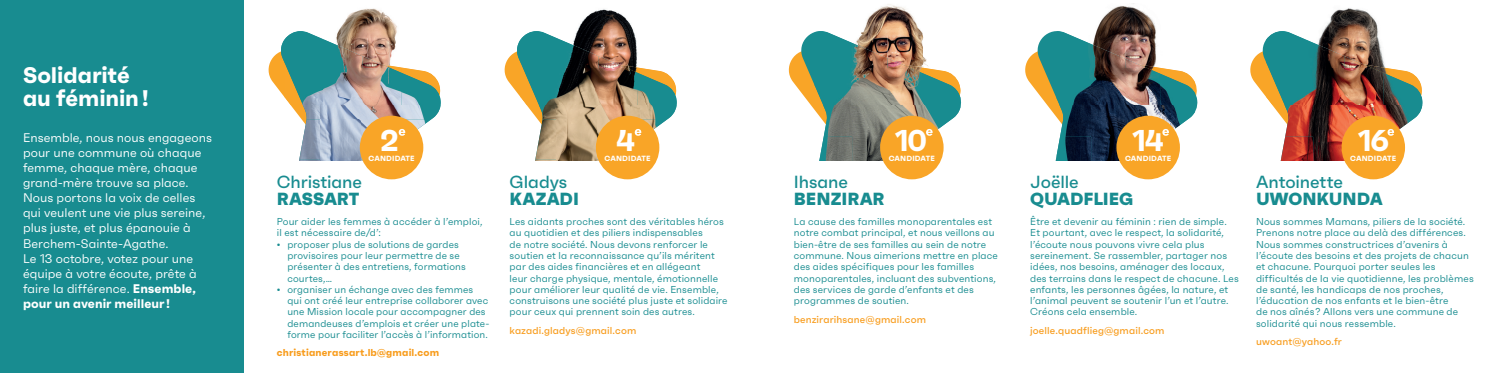
<style>
.page{position:relative;width:1489px;height:373px;background:#fff}
.page>*{position:absolute;margin:0;border:0;box-sizing:border-box;transform-origin:0 0}
.t1{font:700 30px "Faktum";color:#fff}
.t2{font:700 22.5px/22.5px "Faktum";letter-spacing:-.005em;color:#fff}
.t3{font:800 17.5px "Faktum";letter-spacing:-.005em;color:#188c90}
.t4{font:500 17.5px "Faktum";letter-spacing:-.005em;color:#188c90}
.t5{font:12.5px/15px "Faktum";letter-spacing:.005em;color:#fff}
.t6{font:10px/11.2px "Faktum";letter-spacing:.01em;color:#188c90}
.t7{font:500 10px "Faktum";letter-spacing:.01em;color:#f89c1c}
.t8{font:700 10px "Faktum";letter-spacing:.015em;color:#f89c1c}
.t9{font:700 7.5px "Faktum";letter-spacing:.015em;color:#fff}
.s1{font-weight:700}
</style>
<div class="page">
<svg style="left:268px;top:54px;width:8px;height:32px"></svg>
<svg style="left:276px;top:51px;width:165px;height:110px"></svg>
<img style="left:281px;top:40px;width:3px;height:22px">
<img style="left:303px;top:105px;width:137px;height:14px">
<img style="left:299px;top:119px;width:76px;height:40px">
<img style="left:408px;top:119px;width:23px;height:22px">
<img style="left:296px;top:159px;width:65px;height:2px">
<img style="left:336px;top:8px;width:61px;height:30px">
<img style="left:336px;top:38px;width:31px;height:18px">
<img style="left:367px;top:38px;width:41px;height:29px">
<img style="left:408px;top:51px;width:33px;height:20px">
<img style="left:284px;top:68px;width:3px;height:37px">
<img style="left:390px;top:64px;width:11px;height:4px">
<img style="left:401px;top:67px;width:39px;height:6px">
<img style="left:284px;top:31px;width:39px;height:37px">
<img style="left:323px;top:39px;width:39px;height:29px">
<img style="left:362px;top:56px;width:28px;height:12px">
<img style="left:287px;top:68px;width:115px;height:37px">
<img style="left:401px;top:73px;width:40px;height:32px">
<svg style="left:504px;top:55px;width:7px;height:30px"></svg>
<svg style="left:511px;top:51px;width:166px;height:110px"></svg>
<img style="left:517px;top:40px;width:3px;height:22px">
<img style="left:539px;top:105px;width:134px;height:14px">
<img style="left:535px;top:119px;width:76px;height:40px">
<img style="left:644px;top:119px;width:23px;height:22px">
<img style="left:532px;top:159px;width:64px;height:2px">
<img style="left:575px;top:9px;width:60px;height:28px">
<img style="left:574px;top:37px;width:29px;height:19px">
<img style="left:603px;top:37px;width:41px;height:30px">
<img style="left:644px;top:51px;width:33px;height:20px">
<img style="left:676px;top:71px;width:1px;height:34px">
<img style="left:520px;top:68px;width:3px;height:37px">
<img style="left:626px;top:64px;width:11px;height:4px">
<img style="left:637px;top:67px;width:39px;height:6px">
<img style="left:520px;top:31px;width:39px;height:37px">
<img style="left:559px;top:39px;width:39px;height:29px">
<img style="left:598px;top:56px;width:28px;height:12px">
<img style="left:523px;top:68px;width:114px;height:37px">
<img style="left:637px;top:73px;width:39px;height:32px">
<svg style="left:788px;top:54px;width:8px;height:32px"></svg>
<svg style="left:796px;top:32px;width:165px;height:129px"></svg>
<img style="left:823px;top:105px;width:137px;height:31px">
<img style="left:818px;top:136px;width:65px;height:25px">
<img style="left:851px;top:4px;width:109px;height:31px">
<img style="left:851px;top:35px;width:36px;height:7px">
<img style="left:887px;top:35px;width:73px;height:31px">
<img style="left:923px;top:66px;width:37px;height:2px">
<img style="left:910px;top:64px;width:13px;height:4px">
<img style="left:923px;top:68px;width:37px;height:6px">
<img style="left:814px;top:31px;width:37px;height:74px">
<img style="left:851px;top:42px;width:36px;height:63px">
<img style="left:887px;top:58px;width:23px;height:10px">
<img style="left:887px;top:68px;width:36px;height:37px">
<img style="left:923px;top:74px;width:37px;height:31px">
<svg style="left:1025px;top:55px;width:7px;height:30px"></svg>
<svg style="left:1032px;top:31px;width:165px;height:130px"></svg>
<img style="left:1059px;top:105px;width:135px;height:31px">
<img style="left:1056px;top:136px;width:63px;height:25px">
<img style="left:1091px;top:6px;width:103px;height:37px">
<img style="left:1091px;top:43px;width:69px;height:62px">
<img style="left:1160px;top:43px;width:34px;height:25px">
<img style="left:1138px;top:64px;width:22px;height:10px">
<img style="left:1160px;top:68px;width:34px;height:5px">
<img style="left:1056px;top:31px;width:35px;height:74px">
<img style="left:1125px;top:59px;width:22px;height:9px">
<img style="left:1160px;top:73px;width:34px;height:32px">
<svg style="left:1250px;top:55px;width:7px;height:30px"></svg>
<svg style="left:1257px;top:40px;width:165px;height:121px"></svg>
<img style="left:1284px;top:105px;width:134px;height:31px">
<img style="left:1279px;top:136px;width:65px;height:25px">
<img style="left:1320px;top:8px;width:59px;height:30px">
<img style="left:1319px;top:38px;width:29px;height:18px">
<img style="left:1348px;top:38px;width:42px;height:26px">
<img style="left:1390px;top:40px;width:32px;height:29px">
<img style="left:1372px;top:64px;width:20px;height:9px">
<img style="left:1392px;top:69px;width:30px;height:4px">
<img style="left:1266px;top:68px;width:2px;height:37px">
<img style="left:1266px;top:31px;width:39px;height:37px">
<img style="left:1305px;top:39px;width:39px;height:29px">
<img style="left:1344px;top:56px;width:28px;height:12px">
<img style="left:1268px;top:68px;width:115px;height:37px">
<img style="left:1383px;top:73px;width:39px;height:32px">
<div style="left:0;top:0;width:243px;height:372px;background:#188c90"></div>
<div style="left:360px;top:115px;width:63px;height:64px;background:#f9a527;border-radius:50%"></div>
<svg style="left:398px;top:129px;width:7px;height:6px"></svg>
<div style="left:596px;top:115px;width:63px;height:64px;background:#f9a527;border-radius:50%"></div>
<svg style="left:634px;top:129px;width:7px;height:6px"></svg>
<div style="left:880px;top:115px;width:63px;height:64px;background:#f9a527;border-radius:50%"></div>
<svg style="left:926px;top:129px;width:6px;height:7px"></svg>
<div style="left:1116px;top:115px;width:63px;height:64px;background:#f9a527;border-radius:50%"></div>
<svg style="left:1162px;top:129px;width:6px;height:7px"></svg>
<div style="left:1341px;top:115px;width:63px;height:64px;background:#f9a527;border-radius:50%"></div>
<svg style="left:1387px;top:129px;width:6px;height:7px"></svg>
<h2 class="t2" style="left:23px;top:64px;width:127px">Solidarité au féminin !</h2>
<p class="t5" style="left:23px;top:130px;width:190px">Ensemble, nous nous engageons pour une commune où chaque femme, chaque mère, chaque grand-mère trouve sa place.<br>Nous portons la voix de celles qui veulent une vie plus sereine, plus juste, et plus épanouie à<br>Berchem-Sainte-Agathe.<br>Le 13 octobre, votez pour une équipe à votre écoute, prête à faire la différence. <span class="s1">Ensemble, pour un avenir meilleur !</span></p>
<h1 class="t1" style="left:380px;top:121px;width:20px">2</h1>
<p class="t9" style="left:368px;top:153px;width:48px">CANDIDATE</p>
<h3 class="t4" style="left:277px;top:171px;width:87px">Christiane</h3>
<h3 class="t3" style="left:277px;top:188px;width:84px">RASSART</h3>
<p class="t6" style="left:277px;top:215px;width:207px">Pour aider les femmes à accéder à l’emploi, il est nécessaire de/d’:</p>
<p class="t6" style="left:287px;top:238px;width:180px;text-indent:-11px">• proposer plus de solutions de gardes provisoires pour leur permettre de se présenter à des entretiens, formations courtes,…</p>
<p class="t6" style="left:287px;top:283px;width:203px;text-indent:-11px">• organiser un échange avec des femmes qui ont créé leur entreprise collaborer avec une Mission locale pour accompagner des demandeuses d’emplois et créer une plate&shy;forme pour faciliter l’accès à l’information.</p>
<p class="t8" style="left:277px;top:346px;width:164px">christianerassart.lb@gmail.com</p>
<h3 class="t4" style="left:509px;top:171px;width:59px">Gladys</h3>
<h3 class="t3" style="left:509px;top:188px;width:71px">KAZADI</h3>
<h1 class="t1" style="left:616px;top:121px;width:20px">4</h1>
<p class="t9" style="left:604px;top:153px;width:48px">CANDIDATE</p>
<p class="t6" style="left:509px;top:215px;width:219px">Les aidants proches sont des véritables héros au quotidien et des piliers indispensables<br>de notre société. Nous devons renforcer le soutien et la reconnaissance qu’ils méritent par des aides financières et en allégeant<br>leur charge physique, mentale, émotionnelle pour améliorer leur qualité de vie. Ensemble, construisons une société plus juste et solidaire pour ceux qui prennent soin des autres.</p>
<p class="t7" style="left:509px;top:323px;width:128px">kazadi.gladys@gmail.com</p>
<h1 class="t1" style="left:894px;top:121px;width:34px">10</h1>
<p class="t9" style="left:888px;top:153px;width:48px">CANDIDATE</p>
<h1 class="t1" style="left:1131px;top:121px;width:33px">14</h1>
<p class="t9" style="left:1125px;top:153px;width:48px">CANDIDATE</p>
<h1 class="t1" style="left:1357px;top:121px;width:33px">16</h1>
<p class="t9" style="left:1350px;top:153px;width:48px">CANDIDATE</p>
<h3 class="t4" style="left:793px;top:171px;width:56px">Ihsane</h3>
<h3 class="t3" style="left:793px;top:188px;width:92px">BENZIRAR</h3>
<h3 class="t4" style="left:1030px;top:171px;width:50px">Joëlle</h3>
<h3 class="t3" style="left:1030px;top:188px;width:105px">QUADFLIEG</h3>
<h3 class="t4" style="left:1255px;top:171px;width:88px">Antoinette</h3>
<h3 class="t3" style="left:1255px;top:188px;width:128px">UWONKUNDA</h3>
<p class="t6" style="left:793px;top:215px;width:205px">La cause des familles monoparentales est notre combat principal, et nous veillons au bien-être de ses familles au sein de notre commune. Nous aimerions mettre en place des aides spécifiques pour les familles monoparentales, incluant des subventions, des services de garde d’enfants et des programmes de soutien.</p>
<p class="t7" style="left:793px;top:312px;width:134px">benzirarihsane@gmail.com</p>
<p class="t6" style="left:1030px;top:215px;width:210px">Être et devenir au féminin : rien de simple.<br>Et pourtant, avec le respect, la solidarité, l’écoute nous pouvons vivre cela plus sereinement. Se rassembler, partager nos idées, nos besoins, aménager des locaux, des terrains dans le respect de chacune. Les enfants, les personnes âgées, la nature, et l’animal peuvent se soutenir l’un et l’autre.<br>Créons cela ensemble.</p>
<p class="t7" style="left:1030px;top:323px;width:136px">joelle.quadflieg@gmail.com</p>
<p class="t6" style="left:1255px;top:215px;width:219px">Nous sommes Mamans, piliers de la société.<br>Prenons notre place au delà des différences.<br>Nous sommes constructrices d’avenirs à l’écoute des besoins et des projets de chacun et chacune. Pourquoi porter seules les difficultés de la vie quotidienne, les problèmes de santé, les handicaps de nos proches, l’éducation de nos enfants et le bien-être<br>de nos aînés ? Allons vers une commune de solidarité qui nous ressemble.</p>
<p class="t7" style="left:1255px;top:335px;width:87px">uwoant@yahoo.fr</p>
</div>
